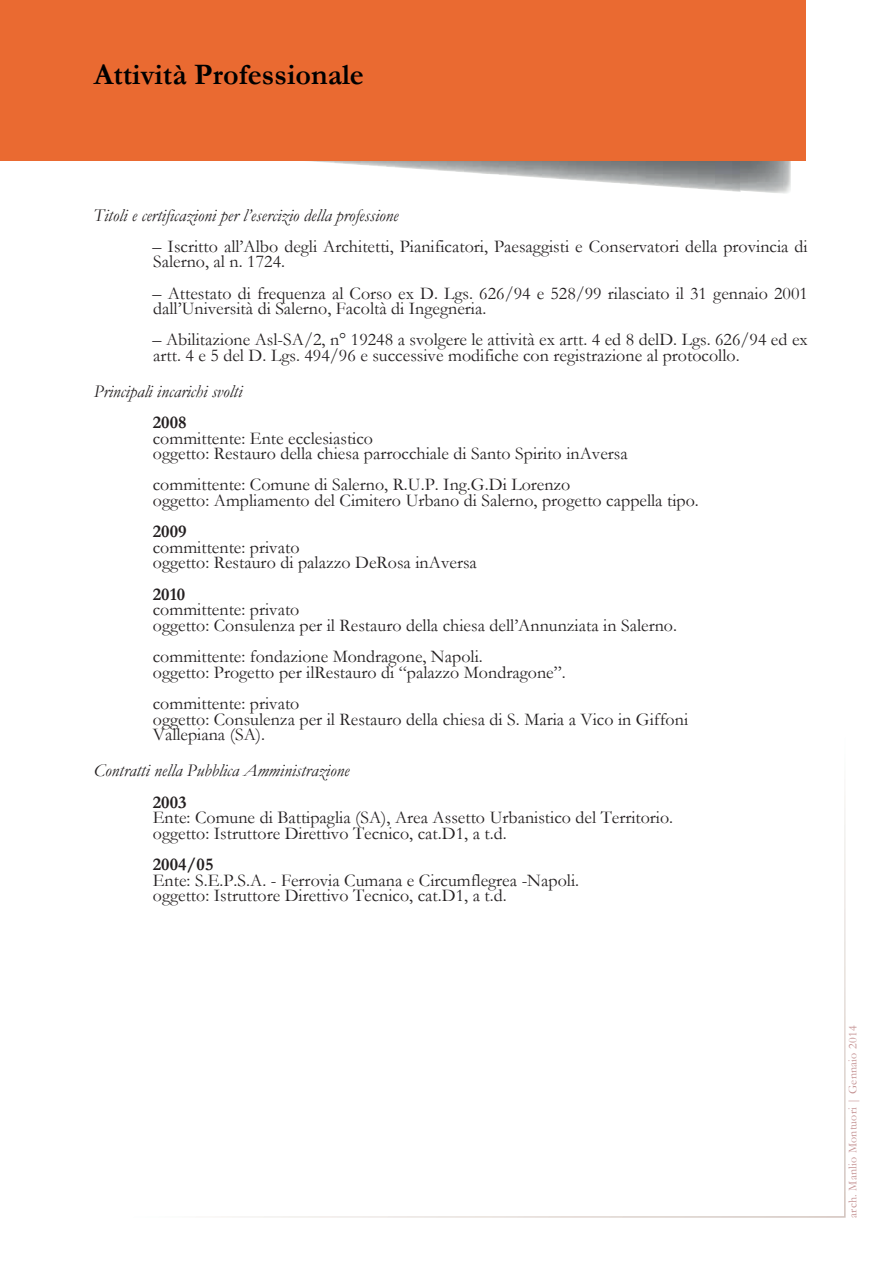
<style>
.page{position:relative;width:893px;height:1263px;background:#fff}
.page>*{position:absolute;margin:0;border:0;box-sizing:border-box;transform-origin:0 0}
.t1{font:700 30px "Garamond";color:#000}
.t2{font:18px/15.6px "Garamond";color:#231f20}
.t3{font:italic 18px "Garamond";color:#231f20}
.t4{font:700 18px "Garamond";color:#231f20}
.t5{font:12px "Garamond";letter-spacing:.02em;color:#c49192}
</style>
<div class="page">
<svg style="left:0;top:0;width:806px;height:194px;background:#e87e4e"></svg>
<svg style="left:221px;top:796px;width:625px;height:422px"></svg>
<h1 class="t1" style="left:94px;top:57px;width:272px">Attività Professionale</h1>
<p class="t3" style="left:94px;top:204px;width:306px">Titoli e certificazioni per l’esercizio della professione</p>
<p class="t2" style="left:153px;top:238px;width:657px">– Iscritto all’Albo degli Architetti, Pianificatori, Paesaggisti e Conservatori della provincia di<br>Salerno, al n. 1724.</p>
<p class="t2" style="left:153px;top:285px;width:657px">– Attestato di frequenza al Corso ex D. Lgs. 626/94 e 528/99 rilasciato il 31 gennaio 2001 dall’Università di Salerno, Facoltà di Ingegneria.</p>
<p class="t2" style="left:153px;top:332px;width:657px">– Abilitazione Asl-SA/2, n° 19248 a svolgere le attività ex artt. 4 ed 8 delD. Lgs. 626/94 ed ex artt. 4 e 5 del D. Lgs. 494/96 e successive modifiche con registrazione al protocollo.</p>
<p class="t3" style="left:94px;top:380px;width:150px">Principali incarichi svolti</p>
<p class="t4" style="left:153px;top:412px;width:35px">2008</p>
<p class="t2" style="left:153px;top:430px;width:476px">committente: Ente ecclesiastico<br>oggetto: Restauro della chiesa parrocchiale di Santo Spirito inAversa</p>
<p class="t2" style="left:153px;top:477px;width:548px">committente: Comune di Salerno, R.U.P. Ing.G.Di Lorenzo<br>oggetto: Ampliamento del Cimitero Urbano di Salerno, progetto cappella tipo.</p>
<p class="t4" style="left:153px;top:521px;width:35px">2009</p>
<p class="t2" style="left:153px;top:539px;width:326px">committente: privato<br>oggetto: Restauro di palazzo DeRosa inAversa</p>
<p class="t4" style="left:153px;top:583px;width:34px">2010</p>
<p class="t2" style="left:153px;top:602px;width:526px">committente: privato<br>oggetto: Consulenza per il Restauro della chiesa dell’Annunziata in Salerno.</p>
<p class="t2" style="left:153px;top:648px;width:414px">committente: fondazione Mondragone, Napoli.<br>oggetto: Progetto per ilRestauro di “palazzo Mondragone”.</p>
<p class="t2" style="left:153px;top:695px;width:537px">committente: privato<br>oggetto: Consulenza per il Restauro della chiesa di S. Maria a Vico in Giffoni<br>Vallepiana (SA).</p>
<p class="t3" style="left:94px;top:760px;width:257px">Contratti nella Pubblica Amministrazione</p>
<p class="t4" style="left:153px;top:791px;width:35px">2003</p>
<p class="t2" style="left:153px;top:809px;width:522px">Ente: Comune di Battipaglia (SA), Area Assetto Urbanistico del Territorio. oggetto: Istruttore Direttivo Tecnico, cat.D1, a t.d.</p>
<p class="t4" style="left:153px;top:854px;width:62px">2004/05</p>
<p class="t2" style="left:153px;top:872px;width:428px">Ente: S.E.P.S.A. - Ferrovia Cumana e Circumflegrea -Napoli. oggetto: Istruttore Direttivo Tecnico, cat.D1, a t.d.</p>
<p class="t5" style="left:846px;top:1218px;width:193px;rotate:-90deg">arch. Manlio Montuori | Gennaio 2014</p>
</div>
